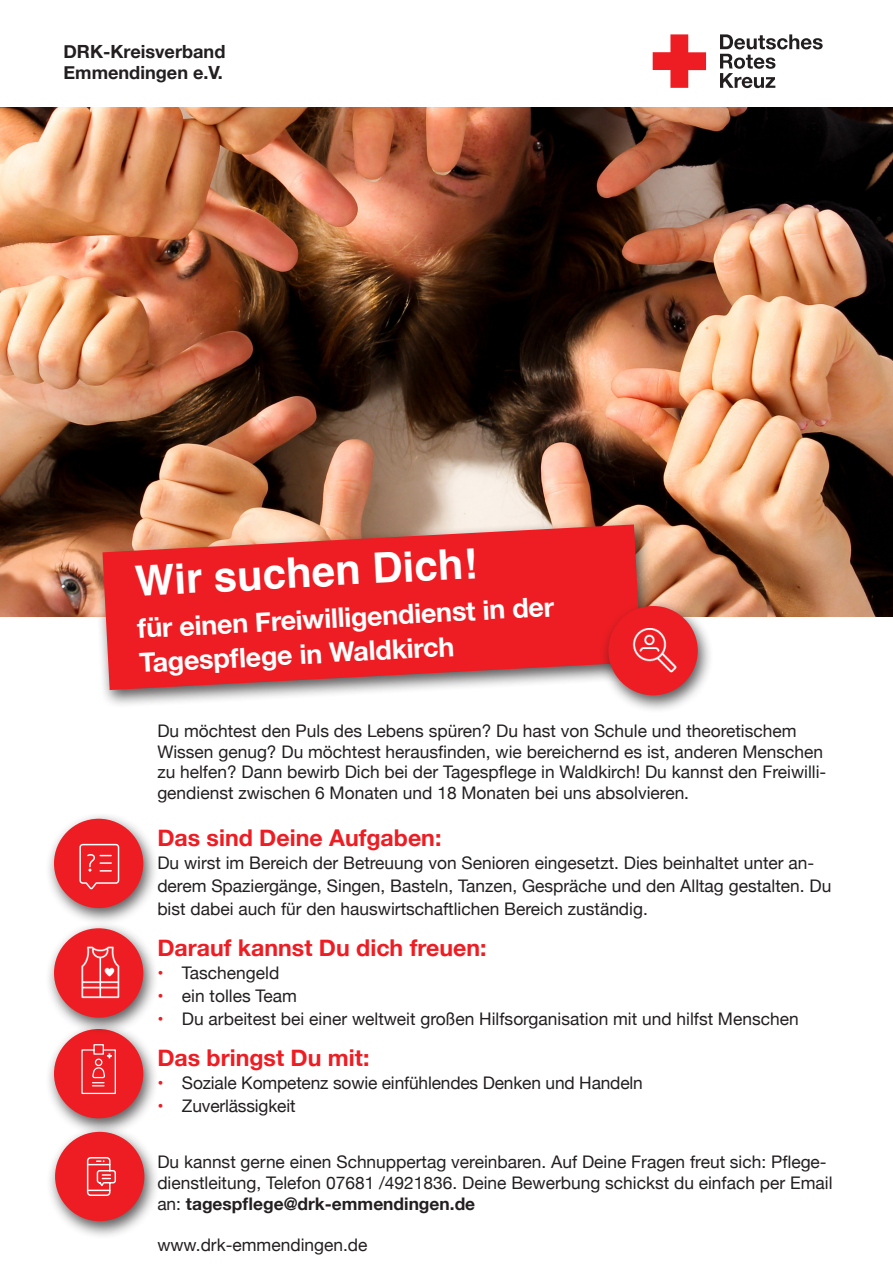
<style>
.page{position:relative;width:893px;height:1285px;background:#fff}
.page>*{position:absolute;margin:0;border:0;box-sizing:border-box;transform-origin:0 0}
.t1{font:700 42px "Helvetica";color:#fff}
.t2{font:700 27px "Helvetica Neue";color:#fff}
.Fließtext_Hervorhebung_Rot_8_10_pt{font:700 23.1px "Helvetica Neue";color:#ee1d23}
.Aufzählung_8_10_pt{font:700 23.1px "Helvetica Neue";color:#ee1d23}
.Fließtext_11_14_pt{font:700 18.15px "Helvetica Neue";color:#231f20}
.Aufzählung_8_10_pt-2{font:17.4px/20.9px "Helvetica Neue";color:#231f20}
.s1{color:#ee1d23}
.s2{font-weight:700}
</style>
<div class="page">
<svg style="left:720px;top:34px;width:103px;height:54px"></svg>
<svg style="left:653px;top:34px;width:53px;height:54px"></svg>
<img style="left:0;top:107px;width:893px;height:510px">
<div style="left:93px;top:518px;width:564px;height:190px;background:#231f20;opacity:.75"></div>
<svg style="left:102px;top:524px;width:539px;height:166px;background:#e73638"></svg>
<div style="left:45px;top:1021px;width:114px;height:115px;background:#231f20;opacity:.75"></div>
<div style="left:54px;top:1028px;width:89px;height:90px;background:#ee1d23;border-radius:50%"></div>
<svg style="left:81px;top:1044px;width:35px;height:50px"></svg>
<div style="left:46px;top:1124px;width:114px;height:114px;background:#231f20;opacity:.75"></div>
<div style="left:55px;top:1131px;width:89px;height:89px;background:#ee1d23;border-radius:50%"></div>
<svg style="left:86px;top:1157px;width:30px;height:39px"></svg>
<div style="left:599px;top:598px;width:114px;height:115px;background:#231f20;opacity:.75"></div>
<div style="left:608px;top:606px;width:90px;height:89px;background:#ee1d23;border-radius:50%"></div>
<img style="left:610px;top:606px;width:89px;height:78px">
<div style="left:45px;top:921px;width:114px;height:114px;background:#231f20;opacity:.75"></div>
<div style="left:54px;top:928px;width:89px;height:89px;background:#ee1d23;border-radius:50%"></div>
<img style="left:61px;top:933px;width:78px;height:78px">
<div style="left:45px;top:811px;width:114px;height:115px;background:#231f20;opacity:.75"></div>
<div style="left:54px;top:818px;width:89px;height:89px;background:#ee1d23;border-radius:50%"></div>
<svg style="left:79px;top:843px;width:41px;height:47px"></svg>
<p class="Fließtext_11_14_pt" style="left:64px;top:37px;width:163px">DRK-Kreisverband</p>
<p class="Fließtext_11_14_pt" style="left:64px;top:59px;width:161px">Emmendingen e.V.</p>
<p class="t1" style="left:134px;top:555px;width:344px;rotate:-3deg">Wir suchen Dich!</p>
<p class="t2" style="left:136px;top:607px;width:419px;rotate:-3deg">für einen Freiwilligendienst in der</p>
<p class="t2" style="left:138px;top:641px;width:317px;rotate:-3deg">Tagespfl ege in Waldkirch</p>
<p class="Aufzählung_8_10_pt-2" style="left:157px;top:721px;width:670px">Du möchtest den Puls des Lebens spüren? Du hast von Schule und theoretischem Wissen genug? Du möchtest herausfinden, wie bereichernd es ist, anderen Menschen zu helfen? Dann bewirb Dich bei der Tagespflege in Waldkirch! Du kannst den Freiwilli&shy;gendienst zwischen 6 Monaten und 18 Monaten bei uns absolvieren.</p>
<p class="Fließtext_Hervorhebung_Rot_8_10_pt" style="left:157px;top:819px;width:286px">Das sind Deine Aufgaben:</p>
<p class="Aufzählung_8_10_pt-2" style="left:157px;top:851px;width:675px;line-height:23.1px">Du wirst im Bereich der Betreuung von Senioren eingesetzt. Dies beinhaltet unter an&shy;derem Spaziergänge, Singen, Basteln, Tanzen, Gespräche und den Alltag gestalten. Du bist dabei auch für den hauswirtschaftlichen Bereich zuständig.</p>
<p class="Fließtext_Hervorhebung_Rot_8_10_pt" style="left:157px;top:929px;width:331px">Darauf kannst Du dich freuen:</p>
<p class="Aufzählung_8_10_pt-2" style="left:157px;top:963px;width:124px"><span class="s1">•</span> Taschengeld</p>
<p class="Aufzählung_8_10_pt-2" style="left:157px;top:986px;width:141px"><span class="s1">•</span> ein tolles Team</p>
<p class="Aufzählung_8_10_pt-2" style="left:157px;top:1009px;width:643px"><span class="s1">•</span> Du arbeitest bei einer weltweit großen Hilfsorganisation mit und hilfst Menschen</p>
<p class="Aufzählung_8_10_pt" style="left:157px;top:1039px;width:214px">Das bringst Du mit:</p>
<p class="Aufzählung_8_10_pt-2" style="left:157px;top:1072px;width:487px"><span class="s1">•</span> Soziale Kompetenz sowie einfühlendes Denken und Handeln</p>
<p class="Aufzählung_8_10_pt-2" style="left:157px;top:1096px;width:140px"><span class="s1">•</span> Zuverlässigkeit</p>
<p class="Aufzählung_8_10_pt-2" style="left:157px;top:1152px;width:677px">Du kannst gerne einen Schnuppertag vereinbaren. Auf Deine Fragen freut sich: Pflege&shy;dienstleitung, Telefon 07681 /4921836. Deine Bewerbung schickst du einfach per Email an: <span class="s2">tagespflege@drk-emmendingen.de</span></p>
<p class="Aufzählung_8_10_pt-2" style="left:157px;top:1235px;width:212px">www.drk-emmendingen.de</p>
</div>
